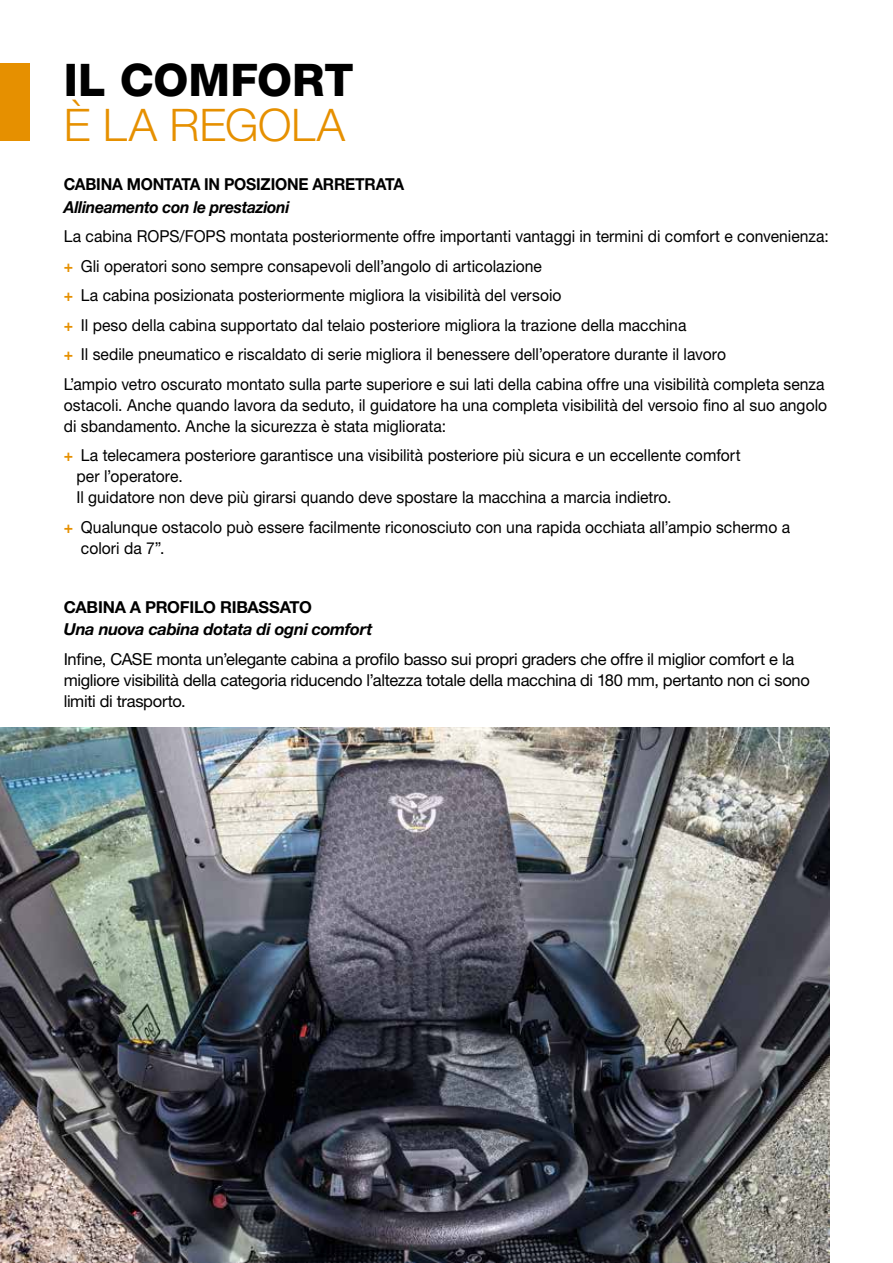
<style>
.page{position:relative;width:893px;height:1263px;background:#fff}
.page>*{position:absolute;margin:0;border:0;box-sizing:border-box;transform-origin:0 0}
.t1{font:800 45px "Helvetica Neue LT Pro";color:#000}
.t2{font:300 45px "Helvetica Neue LT Pro";letter-spacing:-.005em;color:#e69000}
.t3{font:16.5px/29.5px "Helvetica Neue LT Pro";color:#000;scale:.95 1}
.t4{font:16.5px/21px "Helvetica Neue LT Pro";letter-spacing:-.02em;color:#000}
.t5{font:700 16.5px "Helvetica Neue LT Pro";letter-spacing:-.015em;color:#000;scale:.95 1}
.t6{font:italic 700 16.5px "Helvetica Neue LT Pro";letter-spacing:-.02em;color:#000}
.t7{font:italic 700 16.5px "Helvetica Neue LT Pro";letter-spacing:-.02em;color:#000;scale:.95 1}
.t8{font:700 16.5px "Helvetica Neue LT Pro";letter-spacing:-.015em;color:#000}
.s1{font-weight:700;color:#e69000}
</style>
<div class="page">
<img style="left:0;top:727px;width:829px;height:536px">
<div style="left:0;top:64px;width:30px;height:77px;background:#e69000"></div>
<h1 class="t1" style="left:64px;top:53px;width:291px">IL COMFORT</h1>
<h1 class="t2" style="left:64px;top:97px;width:283px">È LA REGOLA</h1>
<p class="t5" style="left:64px;top:174px;width:360px">CABINA MONTATA IN POSIZIONE ARRETRATA</p>
<p class="t7" style="left:64px;top:197px;width:239px">Allineamento con le prestazioni</p>
<p class="t3" style="left:64px;top:222px;width:807px">La cabina ROPS/FOPS montata posteriormente offre importanti vantaggi in termini di comfort e convenienza: <span class="s1">+</span> Gli operatori sono sempre consapevoli dell’angolo di articolazione<br><span class="s1">+</span> La cabina posizionata posteriormente migliora la visibilità del versoio<br><span class="s1">+</span> Il peso della cabina supportato dal telaio posteriore migliora la trazione della macchina<br><span class="s1">+</span> Il sedile pneumatico e riscaldato di serie migliora il benessere dell’operatore durante il lavoro<br>L’ampio vetro oscurato montato sulla parte superiore e sui lati della cabina offre una visibilità completa senza</p>
<p class="t3" style="left:64px;top:394px;width:805px;line-height:21px">ostacoli. Anche quando lavora da seduto, il guidatore ha una completa visibilità del versoio fino al suo angolo di sbandamento. Anche la sicurezza è stata migliorata:</p>
<p class="t3" style="left:77px;top:445px;width:700px;line-height:21px;text-indent:-13px"><span class="s1">+</span> La telecamera posteriore garantisce una visibilità posteriore più sicura e un eccellente comfort per l’operatore.<br>Il guidatore non deve più girarsi quando deve spostare la macchina a marcia indietro.</p>
<p class="t3" style="left:81px;top:516px;width:748px;line-height:21px;text-indent:-17px"><span class="s1">+</span> Qualunque ostacolo può essere facilmente riconosciuto con una rapida occhiata all’ampio schermo a colori da 7”.</p>
<p class="t8" style="left:64px;top:597px;width:250px">CABINA A PROFILO RIBASSATO</p>
<p class="t6" style="left:64px;top:619px;width:310px">Una nuova cabina dotata di ogni comfort</p>
<p class="t4" style="left:64px;top:648px;width:748px">Infine, CASE monta un’elegante cabina a profilo basso sui propri graders che offre il miglior comfort e la migliore visibilità della categoria riducendo l’altezza totale della macchina di 180 mm, pertanto non ci sono limiti di trasporto.</p>
</div>
